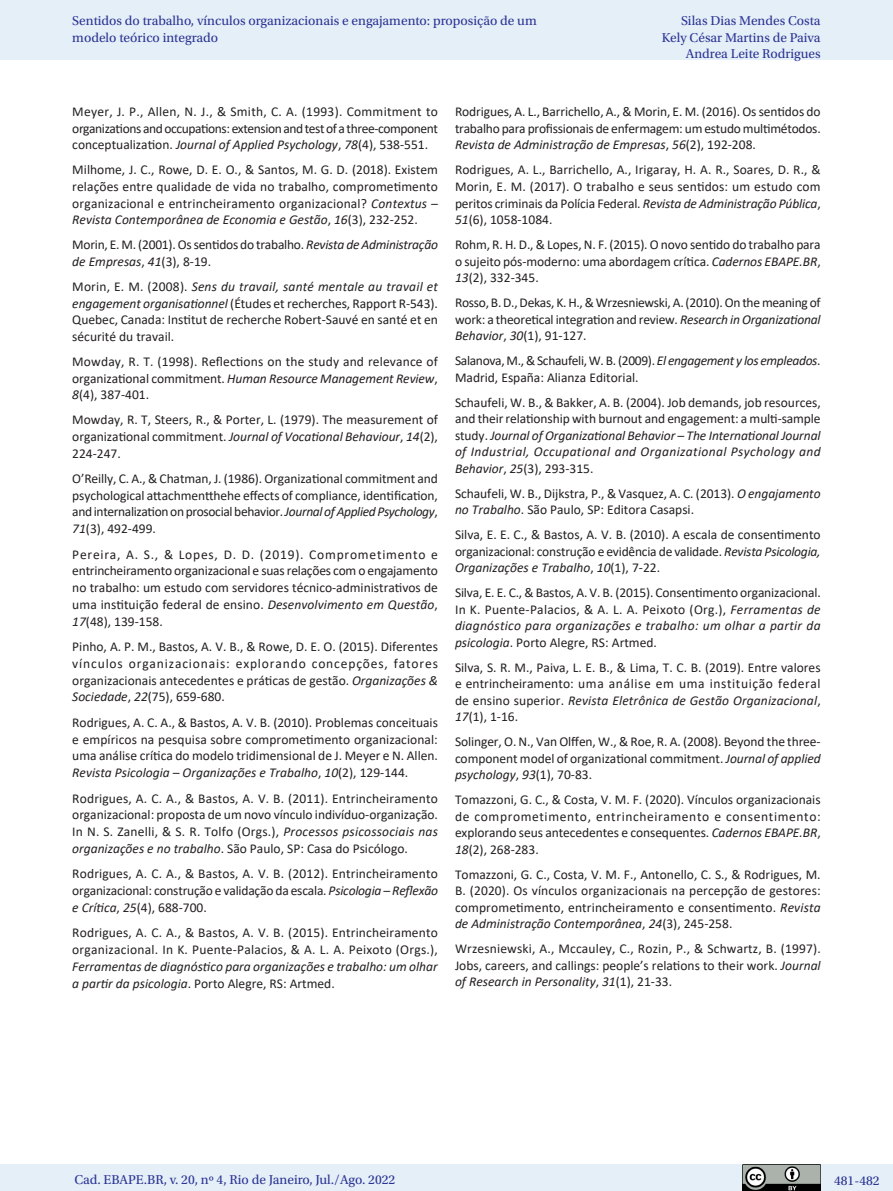
<style>
.page{position:relative;width:893px;height:1191px;background:#fff}
.page>*{position:absolute;margin:0;border:0;box-sizing:border-box;transform-origin:0 0}
.Referencias{font:13.5px/16.5px "Calibri";color:#231f20;text-align:justify}
.t1{font:13.5px/16.5px "Utopia Std";color:#2b3393}
.Referencias-2{font:13.5px/16.6px "Calibri";letter-spacing:-.02em;color:#231f20}
.s1{font-style:italic}
</style>
<div class="page">
<div style="left:0;top:0;width:893px;height:60px;background:#e4eff8"></div>
<div style="left:0;top:1164px;width:893px;height:27px;background:#e4eff8"></div>
<img style="left:743px;top:1164px;width:78px;height:27px">
<p class="t1" style="left:72px;top:13px;width:466px">Sentidos do trabalho, vínculos organizacionais e engajamento: proposição de um modelo teórico integrado</p>
<p class="t1" style="left:662px;top:13px;width:160px;text-align:right">Silas Dias Mendes Costa<br>Kely César Martins de Paiva<br>Andrea Leite Rodrigues</p>
<p class="Referencias" style="left:72px;top:103px;width:367px">Meyer, J. P., Allen, N. J., &amp; Smith, C. A. (1993). Commitment to organizations and occupations: extension and test of a three-component conceptualization. <span class="s1">Journal of Applied Psychology</span>, <span class="s1">78</span>(4), 538-551.</p>
<p class="Referencias" style="left:72px;top:161px;width:367px">Milhome, J. C., Rowe, D. E. O., &amp; Santos, M. G. D. (2018). Existem relações entre qualidade de vida no trabalho, comprometimento organizacional e entrincheiramento organizacional? <span class="s1">Contextus – Revista Contemporânea de Economia e Gestão</span>, <span class="s1">16</span>(3), 232-252.</p>
<p class="Referencias-2" style="left:72px;top:236px;width:367px">Morin, E. M. (2001). Os sentidos do trabalho. <span class="s1">Revista de Administração de Empresas</span>, <span class="s1">41</span>(3), 8-19.</p>
<p class="Referencias" style="left:72px;top:278px;width:367px">Morin, E. M. (2008). <span class="s1">Sens du travail, santé mentale au travail et engagement organisationnel</span> (Études et recherches, Rapport R-543).<br>Quebec, Canada: Institut de recherche Robert-Sauvé en santé et en sécurité du travail.</p>
<p class="Referencias" style="left:72px;top:353px;width:367px">Mowday, R. T. (1998). Reflections on the study and relevance of organizational commitment. <span class="s1">Human Resource Management Review</span>, <span class="s1">8</span>(4), 387-401.</p>
<p class="Referencias" style="left:72px;top:411px;width:367px">Mowday, R. T, Steers, R., &amp; Porter, L. (1979). The measurement of organizational commitment. <span class="s1">Journal of Vocational Behaviour</span>, <span class="s1">14</span>(2), 224-247.</p>
<p class="Referencias" style="left:72px;top:470px;width:367px">O’Reilly, C. A., &amp; Chatman, J. (1986). Organizational commitment and psychological attachmentthehe effects of compliance, identification, and internalization on prosocial behavior.<span class="s1">Journal of Applied Psychology</span>, <span class="s1">71</span>(3), 492-499.</p>
<p class="Referencias" style="left:72px;top:545px;width:367px">Pereira, A. S., &amp; Lopes, D. D. (2019). Comprometimento e entrincheiramento organizacional e suas relações com o engajamento no trabalho: um estudo com servidores técnico-administrativos de uma instituição federal de ensino. <span class="s1">Desenvolvimento em Questão</span>, <span class="s1">17</span>(48), 139-158.</p>
<p class="Referencias" style="left:72px;top:638px;width:367px">Pinho, A. P. M., Bastos, A. V. B., &amp; Rowe, D. E. O. (2015). Diferentes vínculos organizacionais: explorando concepções, fatores organizacionais antecedentes e práticas de gestão. <span class="s1">Organizações &amp; Sociedade</span>, <span class="s1">22</span>(75), 659-680.</p>
<p class="Referencias" style="left:72px;top:713px;width:367px">Rodrigues, A. C. A., &amp; Bastos, A. V. B. (2010). Problemas conceituais e empíricos na pesquisa sobre comprometimento organizacional: uma análise crítica do modelo tridimensional de J. Meyer e N. Allen.<br><span class="s1">Revista Psicologia – Organizações e Trabalho</span>, <span class="s1">10</span>(2), 129-144.</p>
<p class="Referencias" style="left:72px;top:789px;width:367px">Rodrigues, A. C. A., &amp; Bastos, A. V. B. (2011). Entrincheiramento organizacional: proposta de um novo vínculo indivíduo-organização.<br>In N. S. Zanelli, &amp; S. R. Tolfo (Orgs.), <span class="s1">Processos psicossociais nas organizações e no trabalho</span>. São Paulo, SP: Casa do Psicólogo.</p>
<p class="Referencias" style="left:72px;top:865px;width:367px">Rodrigues, A. C. A., &amp; Bastos, A. V. B. (2012). Entrincheiramento organizacional: construção e validação da escala. <span class="s1">Psicologia – Reflexão e Crítica</span>, <span class="s1">25</span>(4), 688-700.</p>
<p class="Referencias" style="left:72px;top:924px;width:367px">Rodrigues, A. C. A., &amp; Bastos, A. V. B. (2015). Entrincheiramento organizacional. In K. Puente-Palacios, &amp; A. L. A. Peixoto (Orgs.), <span class="s1">Ferramentas de diagnóstico para organizações e trabalho: um olhar a partir da psicologia</span>. Porto Alegre, RS: Artmed.</p>
<p class="Referencias" style="left:455px;top:103px;width:367px">Rodrigues, A. L., Barrichello, A., &amp; Morin, E. M. (2016). Os sentidos do trabalho para profissionais de enfermagem: um estudo multimétodos.<br><span class="s1">Revista de Administração de Empresas</span>, <span class="s1">56</span>(2), 192-208.</p>
<p class="Referencias" style="left:455px;top:161px;width:367px">Rodrigues, A. L., Barrichello, A., Irigaray, H. A. R., Soares, D. R., &amp; Morin, E. M. (2017). O trabalho e seus sentidos: um estudo com peritos criminais da Polícia Federal. <span class="s1">Revista de Administração Pública</span>, <span class="s1">51</span>(6), 1058-1084.</p>
<p class="Referencias" style="left:455px;top:236px;width:367px">Rohm, R. H. D., &amp; Lopes, N. F. (2015). O novo sentido do trabalho para o sujeito pós-moderno: uma abordagem crítica. <span class="s1">Cadernos EBAPE.BR</span>, <span class="s1">13</span>(2), 332-345.</p>
<p class="Referencias" style="left:455px;top:294px;width:367px">Rosso, B. D., Dekas, K. H., &amp; Wrzesniewski, A. (2010). On the meaning of work: a theoretical integration and review. <span class="s1">Research in Organizational Behavior</span>, <span class="s1">30</span>(1), 91-127.</p>
<p class="Referencias" style="left:455px;top:352px;width:367px">Salanova, M., &amp; Schaufeli, W. B. (2009). <span class="s1">El engagement y los empleados</span>.<br>Madrid, España: Alianza Editorial.</p>
<p class="Referencias" style="left:455px;top:393px;width:367px">Schaufeli, W. B., &amp; Bakker, A. B. (2004). Job demands, job resources, and their relationship with burnout and engagement: a multi‐sample study. <span class="s1">Journal of Organizational Behavior – The International Journal of Industrial, Occupational and Organizational Psychology and Behavior</span>, <span class="s1">25</span>(3), 293-315.</p>
<p class="Referencias" style="left:455px;top:484px;width:367px">Schaufeli, W. B., Dijkstra, P., &amp; Vasquez, A. C. (2013). <span class="s1">O engajamento no Trabalho</span>. São Paulo, SP: Editora Casapsi.</p>
<p class="Referencias" style="left:455px;top:526px;width:367px">Silva, E. E. C., &amp; Bastos, A. V. B. (2010). A escala de consentimento organizacional: construção e evidência de validade. <span class="s1">Revista Psicologia, Organizações e Trabalho</span>, <span class="s1">10</span>(1), 7-22.</p>
<p class="Referencias" style="left:455px;top:584px;width:367px">Silva, E. E. C., &amp; Bastos, A. V. B. (2015). Consentimento organizacional.<br>In K. Puente-Palacios, &amp; A. L. A. Peixoto (Org.), <span class="s1">Ferramentas de diagnóstico para organizações e trabalho: um olhar a partir da psicologia</span>. Porto Alegre, RS: Artmed.</p>
<p class="Referencias" style="left:455px;top:658px;width:367px">Silva, S. R. M., Paiva, L. E. B., &amp; Lima, T. C. B. (2019). Entre valores e entrincheiramento: uma análise em uma instituição federal de ensino superior. <span class="s1">Revista Eletrônica de Gestão Organizacional</span>, <span class="s1">17</span>(1), 1-16.</p>
<p class="Referencias" style="left:455px;top:733px;width:367px">Solinger, O. N., Van Olffen, W., &amp; Roe, R. A. (2008). Beyond the three&shy;component model of organizational commitment. <span class="s1">Journal of applied psychology</span>, <span class="s1">93</span>(1), 70-83.</p>
<p class="Referencias" style="left:455px;top:791px;width:367px">Tomazzoni, G. C., &amp; Costa, V. M. F. (2020). Vínculos organizacionais de comprometimento, entrincheiramento e consentimento: explorando seus antecedentes e consequentes. <span class="s1">Cadernos EBAPE.BR</span>, <span class="s1">18</span>(2), 268-283.</p>
<p class="Referencias" style="left:455px;top:865px;width:367px">Tomazzoni, G. C., Costa, V. M. F., Antonello, C. S., &amp; Rodrigues, M.<br>B. (2020). Os vínculos organizacionais na percepção de gestores: comprometimento, entrincheiramento e consentimento. <span class="s1">Revista de Administração Contemporânea</span>, <span class="s1">24</span>(3), 245-258.</p>
<p class="Referencias" style="left:455px;top:940px;width:367px">Wrzesniewski, A., Mccauley, C., Rozin, P., &amp; Schwartz, B. (1997).<br>Jobs, careers, and callings: people’s relations to their work. <span class="s1">Journal of Research in Personality</span>, <span class="s1">31</span>(1), 21-33.</p>
<p class="t1" style="left:74px;top:1171px;width:322px">Cad. EBAPE.BR, v. 20, nº 4, Rio de Janeiro, Jul./Ago. 2022</p>
<p class="t1" style="left:834px;top:1172px;width:47px">481-482</p>
</div>
